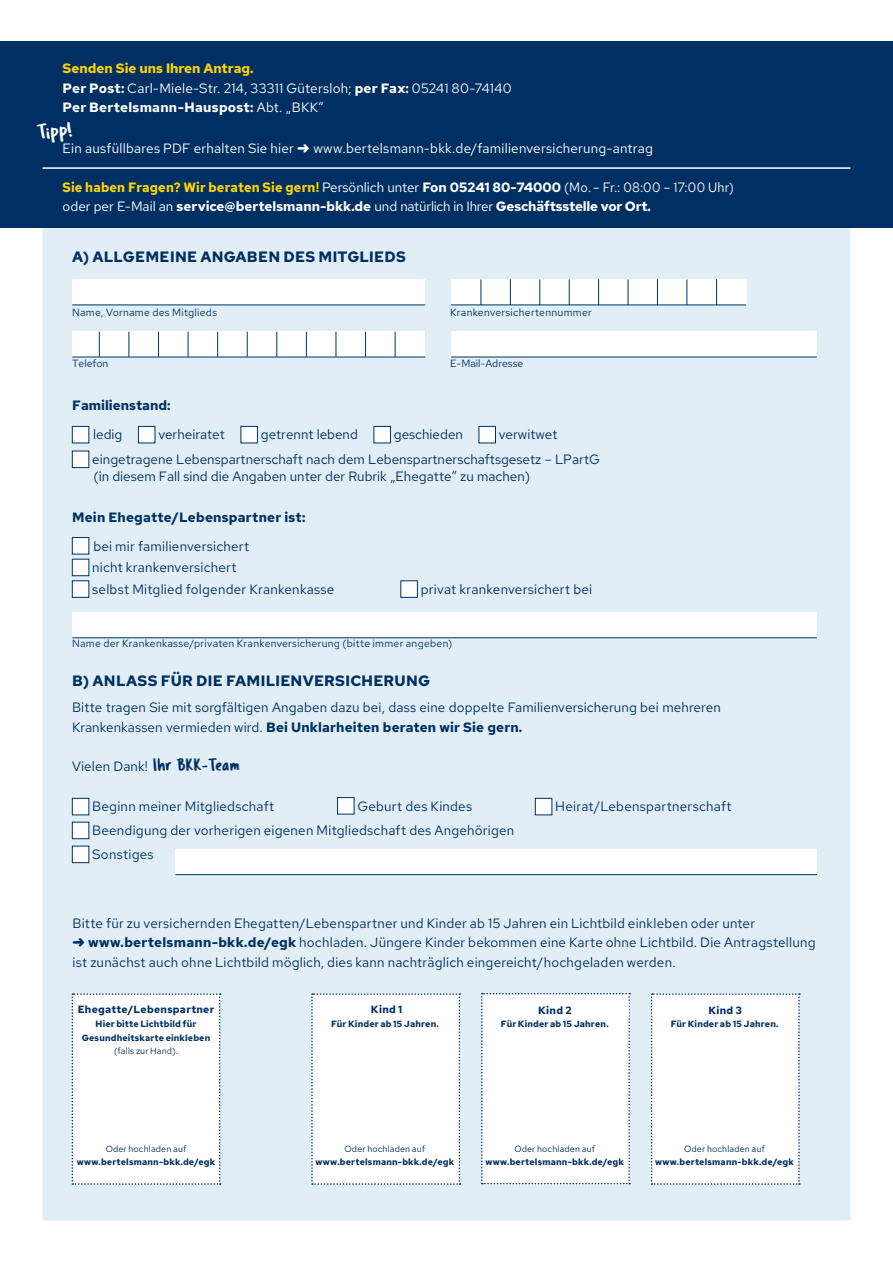
<style>
.page{position:relative;width:893px;height:1263px;background:#fff}
.page>*{position:absolute;margin:0;border:0;box-sizing:border-box;transform-origin:0 0}
.t1{font:21px "Tragic Marker";color:#fff}
.H2_num{font:700 15px "Red Hat Text";letter-spacing:.02em;color:#003063}
.Fließ_Univers45light_10pt{font:13.5px/19.5px "Red Hat Text";letter-spacing:.015em;color:#003063}
.t2{font:13.5px/19.5px "Red Hat Text";letter-spacing:.015em;color:#fff}
.Fließ_Univers45light_10pt-2{font:700 13.5px "Red Hat Text";letter-spacing:.015em;color:#003063}
.t3{font:700 13.5px "Red Hat Text";letter-spacing:.015em;color:#fff}
.t4{font:700 13.5px "Red Hat Text";color:#ffd500}
.Fließ_Univers45light_10pt-3{font:10.5px "Red Hat Text";letter-spacing:.025em;color:#003063}
.Tabelle_Univers45Light{font:700 10.5px "Red Hat Text";letter-spacing:.025em;color:#003063}
.Fließ_Univers45light_10pt-4{font:10.5px "Red Hat Text";color:#003063}
.t5{font:700 9px/13.5px "Red Hat Text";letter-spacing:.015em;color:#003063;text-align:center}
.s1{font-weight:700}
.s2{font-weight:400}
.s3{font-weight:700;color:#ffd500}
.s4{font-family:"Tragic Marker";font-size:18px}
</style>
<div class="page">
<div style="left:43px;top:228px;width:807px;height:992px;background:#e2eef5"></div>
<div style="left:72px;top:612px;width:745px;height:25px;background:#fff"></div>
<div style="left:176px;top:849px;width:641px;height:25px;background:#fff"></div>
<div style="left:72px;top:279px;width:353px;height:26px;background:#fff"></div>
<div style="left:72px;top:331px;width:353px;height:26px;background:#fff"></div>
<div style="left:451px;top:331px;width:366px;height:26px;background:#fff"></div>
<div style="left:451px;top:279px;width:295px;height:26px;background:#fff"></div>
<div style="left:72px;top:426px;width:17px;height:17px;background:#fff;border:1px solid #003063"></div>
<div style="left:138px;top:426px;width:17px;height:17px;background:#fff;border:1px solid #003063"></div>
<div style="left:241px;top:426px;width:17px;height:17px;background:#fff;border:1px solid #003063"></div>
<div style="left:374px;top:426px;width:17px;height:17px;background:#fff;border:1px solid #003063"></div>
<div style="left:479px;top:426px;width:17px;height:17px;background:#fff;border:1px solid #003063"></div>
<div style="left:72px;top:451px;width:17px;height:17px;background:#fff;border:1px solid #003063"></div>
<div style="left:72px;top:537px;width:17px;height:17px;background:#fff;border:1px solid #003063"></div>
<div style="left:72px;top:559px;width:17px;height:17px;background:#fff;border:1px solid #003063"></div>
<div style="left:72px;top:580px;width:17px;height:18px;background:#fff;border:1px solid #003063"></div>
<div style="left:401px;top:580px;width:17px;height:18px;background:#fff;border:1px solid #003063"></div>
<div style="left:72px;top:798px;width:17px;height:17px;background:#fff;border:1px solid #003063"></div>
<div style="left:337px;top:797px;width:17px;height:17px;background:#fff;border:1px solid #003063"></div>
<div style="left:535px;top:798px;width:17px;height:17px;background:#fff;border:1px solid #003063"></div>
<div style="left:72px;top:822px;width:17px;height:17px;background:#fff;border:1px solid #003063"></div>
<div style="left:72px;top:846px;width:17px;height:17px;background:#fff;border:1px solid #003063"></div>
<svg style="left:481px;top:279px;width:1px;height:26px"></svg>
<svg style="left:510px;top:279px;width:1px;height:26px"></svg>
<svg style="left:539px;top:279px;width:1px;height:26px"></svg>
<svg style="left:569px;top:279px;width:1px;height:26px"></svg>
<svg style="left:598px;top:279px;width:1px;height:26px"></svg>
<svg style="left:628px;top:279px;width:1px;height:26px"></svg>
<svg style="left:657px;top:279px;width:1px;height:26px"></svg>
<svg style="left:687px;top:279px;width:1px;height:26px"></svg>
<svg style="left:716px;top:279px;width:1px;height:26px"></svg>
<svg style="left:72px;top:993px;width:149px;height:192px"></svg>
<svg style="left:311px;top:993px;width:149px;height:192px"></svg>
<div style="left:313px;top:1003px;width:145px;height:13px;background:#fff"></div>
<svg style="left:481px;top:993px;width:149px;height:191px"></svg>
<div style="left:484px;top:1003px;width:144px;height:13px;background:#fff"></div>
<svg style="left:651px;top:993px;width:149px;height:192px"></svg>
<div style="left:653px;top:1003px;width:144px;height:13px;background:#fff"></div>
<hr style="left:72px;top:305px;width:353px;height:1px;background:#003063">
<hr style="left:451px;top:305px;width:295px;height:1px;background:#003063">
<hr style="left:72px;top:357px;width:353px;height:1px;background:#003063">
<hr style="left:451px;top:357px;width:366px;height:1px;background:#003063">
<hr style="left:72px;top:637px;width:745px;height:1px;background:#003063">
<hr style="left:175px;top:874px;width:642px;height:1px;background:#003063">
<div style="left:0;top:42px;width:893px;height:186px;background:#003063"></div>
<hr style="left:43px;top:167px;width:807px;height:2px;background:#fff">
<svg style="left:99px;top:332px;width:1px;height:25px"></svg>
<svg style="left:129px;top:332px;width:1px;height:25px"></svg>
<svg style="left:158px;top:332px;width:1px;height:25px"></svg>
<svg style="left:188px;top:332px;width:1px;height:25px"></svg>
<svg style="left:217px;top:332px;width:1px;height:25px"></svg>
<svg style="left:247px;top:332px;width:1px;height:25px"></svg>
<svg style="left:277px;top:332px;width:1px;height:25px"></svg>
<svg style="left:306px;top:332px;width:1px;height:25px"></svg>
<svg style="left:336px;top:332px;width:1px;height:25px"></svg>
<svg style="left:365px;top:332px;width:1px;height:25px"></svg>
<svg style="left:395px;top:332px;width:1px;height:25px"></svg>
<p class="t4" style="left:63px;top:59px;width:192px">Senden Sie uns Ihren Antrag.</p>
<p class="t2" style="left:63px;top:78px;width:451px"><span class="s1">Per Post:</span> Carl-Miele-Str. 214, 33311 Gütersloh; <span class="s1">per Fax:</span> 05241 80-74140</p>
<p class="t3" style="left:63px;top:98px;width:263px">Per Bertelsmann-Hauspost: <span class="s2">Abt. „BKK“</span></p>
<p class="t2" style="left:63px;top:138px;width:592px">Ein ausfüllbares PDF erhalten Sie hier ➜ www.bertelsmann-bkk.de/familienversicherung-antrag</p>
<p class="t2" style="left:63px;top:177px;width:673px"><span class="s3">Sie haben Fragen? Wir beraten Sie gern!</span> Persönlich unter <span class="s1">Fon 05241 80-74000</span> (Mo.– Fr.: 08:00 – 17:00 Uhr) oder per E-Mail an <span class="s1">service@bertelsmann-bkk.de</span> und natürlich in Ihrer <span class="s1">Geschäftsstelle vor Ort.</span></p>
<p class="t1" style="left:37px;top:119px;width:36px;rotate:-5deg">Tipp!</p>
<h2 class="H2_num" style="left:72px;top:247px;width:335px">A) ALLGEMEINE ANGABEN DES MITGLIEDS</h2>
<p class="Fließ_Univers45light_10pt-3" style="left:72px;top:305px;width:147px">Name, Vorname des Mitglieds</p>
<p class="Fließ_Univers45light_10pt-3" style="left:450px;top:305px;width:143px">Krankenversichertennummer</p>
<p class="Fließ_Univers45light_10pt-4" style="left:72px;top:357px;width:38px">Telefon</p>
<p class="Fließ_Univers45light_10pt-4" style="left:450px;top:357px;width:75px">E-Mail-Adresse</p>
<p class="Fließ_Univers45light_10pt-2" style="left:72px;top:397px;width:100px">Familienstand:</p>
<p class="Fließ_Univers45light_10pt" style="left:93px;top:425px;width:31px">ledig</p>
<p class="Fließ_Univers45light_10pt" style="left:158px;top:425px;width:68px">verheiratet</p>
<p class="Fließ_Univers45light_10pt" style="left:261px;top:425px;width:99px">getrennt lebend</p>
<p class="Fließ_Univers45light_10pt" style="left:394px;top:425px;width:71px">geschieden</p>
<p class="Fließ_Univers45light_10pt" style="left:92px;top:422px;width:509px;line-height:24.6px;text-indent:407px">verwitwet eingetragene Lebenspartnerschaft nach dem Lebenspartnerschaftsgesetz – LPartG</p>
<p class="Fließ_Univers45light_10pt" style="left:93px;top:466px;width:438px">(in diesem Fall sind die Angaben unter der Rubrik „Ehegatte“ zu machen)</p>
<p class="Fließ_Univers45light_10pt-2" style="left:72px;top:508px;width:235px">Mein Ehegatte/Lebenspartner ist:</p>
<p class="Fließ_Univers45light_10pt" style="left:92px;top:535px;width:244px;line-height:21.6px">bei mir familienversichert<br>nicht krankenversichert<br>selbst Mitglied folgender Krankenkasse</p>
<p class="Fließ_Univers45light_10pt" style="left:421px;top:579px;width:173px">privat krankenversichert bei</p>
<p class="Fließ_Univers45light_10pt-3" style="left:72px;top:637px;width:382px">Name der Krankenkasse/privaten Krankenversicherung (bitte immer angeben)</p>
<h2 class="H2_num" style="left:72px;top:671px;width:360px">B) ANLASS FÜR DIE FAMILIENVERSICHERUNG</h2>
<p class="Fließ_Univers45light_10pt" style="left:72px;top:697px;width:650px">Bitte tragen Sie mit sorgfältigen Angaben dazu bei, dass eine doppelte Familienversicherung bei mehreren<br>Krankenkassen vermieden wird. <span class="s1">Bei Unklarheiten beraten wir Sie gern.</span></p>
<p class="Fließ_Univers45light_10pt" style="left:72px;top:756px;width:169px">Vielen Dank! <span class="s4">Ihr BKK-Team</span></p>
<p class="Fließ_Univers45light_10pt" style="left:92px;top:797px;width:184px">Beginn meiner Mitgliedschaft</p>
<p class="Fließ_Univers45light_10pt" style="left:357px;top:797px;width:116px">Geburt des Kindes</p>
<p class="Fließ_Univers45light_10pt" style="left:555px;top:797px;width:178px">Heirat/Lebenspartnerschaft</p>
<p class="Fließ_Univers45light_10pt" style="left:92px;top:818px;width:424px;line-height:23.9px">Beendigung der vorherigen eigenen Mitgliedschaft des Angehörigen<br>Sonstiges</p>
<p class="Fließ_Univers45light_10pt" style="left:72px;top:913px;width:745px">Bitte für zu versichernden Ehegatten/Lebenspartner und Kinder ab 15 Jahren ein Lichtbild einkleben oder unter<br>➜ <span class="s1">www.bertelsmann-bkk.de/egk</span> hochladen. Jüngere Kinder bekommen eine Karte ohne Lichtbild. Die Antragstellung ist zunächst auch ohne Lichtbild möglich, dies kann nachträglich eingereicht/hochgeladen werden.</p>
<p class="Tabelle_Univers45Light" style="left:78px;top:1003px;width:138px">Ehegatte/Lebenspartner</p>
<p class="Tabelle_Univers45Light" style="left:371px;top:1003px;width:33px">Kind 1</p>
<p class="t5" style="left:82px;top:1017px;width:130px">Hier bitte Lichtbild für<br>Gesundheitskarte einkleben <span class="s2">(falls zur Hand).</span></p>
<p class="t5" style="left:331px;top:1017px;width:109px">Für Kinder ab 15 Jahren.</p>
<p class="Tabelle_Univers45Light" style="left:538px;top:1003px;width:35px">Kind 2</p>
<p class="Tabelle_Univers45Light" style="left:708px;top:1003px;width:35px">Kind 3</p>
<p class="t5" style="left:671px;top:1017px;width:109px">Für Kinder ab 15 Jahren.</p>
<p class="t5" style="left:501px;top:1017px;width:109px">Für Kinder ab 15 Jahren.</p>
<p class="t5" style="left:77px;top:1142px;width:140px"><span class="s2">Oder hochladen auf </span>www.bertelsmann-bkk.de/egk</p>
<p class="t5" style="left:316px;top:1142px;width:140px"><span class="s2">Oder hochladen auf </span>www.bertelsmann-bkk.de/egk</p>
<p class="t5" style="left:485px;top:1142px;width:140px"><span class="s2">Oder hochladen auf </span>www.bertelsmann-bkk.de/egk</p>
<p class="t5" style="left:655px;top:1142px;width:140px"><span class="s2">Oder hochladen auf </span>www.bertelsmann-bkk.de/egk</p>
</div>
